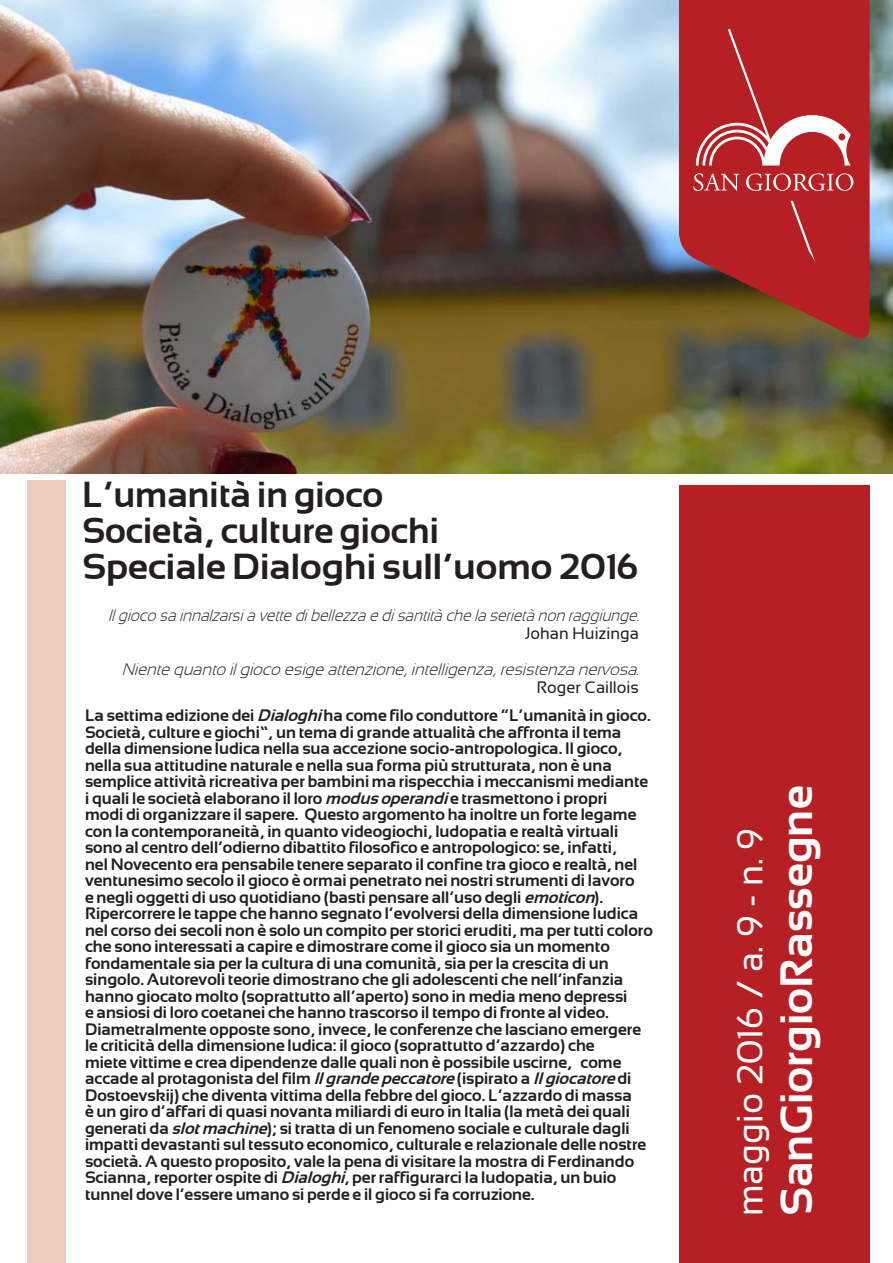
<style>
.page{position:relative;width:893px;height:1263px;background:#fff}
.page>*{position:absolute;margin:0;border:0;box-sizing:border-box;transform-origin:0 0}
.t1{font:700 45px "Sansation";color:#fff}
.t2{font:700 36px "Sansation";color:#231f20}
.t3{font:700 36px "Sansation";color:#231f20;scale:1.04 1}
.t4{font:36px "Sansation";color:#fff}
.t5{font:700 16.5px/16.5px "Sansation";color:#231f20}
.t6{font:italic 300 16.5px/18px "Sansation";color:#231f20;scale:.93 1}
.t7{font:italic 300 16.5px/18px "Sansation";color:#231f20;text-align:right}
.s1{font-weight:400;font-style:normal}
.s2{font-style:normal}
.s3{font-style:italic}
</style>
<div class="page">
<img style="left:0;top:0;width:893px;height:473px">
<svg style="left:679px;top:0;width:191px;height:345px;background:#9a3127"></svg>
<div style="left:679px;top:485px;width:191px;height:778px;background:#b62024"></div>
<svg style="left:693px;top:29px;width:160px;height:234px;background:#bd3639"></svg>
<div style="left:27px;top:481px;width:38px;height:782px;background:#edcbbd"></div>
<p class="t2" style="left:82px;top:474px;width:303px">L’umanità in gioco</p>
<p class="t2" style="left:82px;top:510px;width:358px">Società, culture giochi</p>
<p class="t3" style="left:82px;top:546px;width:537px">Speciale Dialoghi sull’uomo 2016</p>
<p class="t6" style="left:525px;top:606px;width:129px;text-indent:-417px">Ilgiocosainnalzarsiavettedibellezzaedisantitàchelaserietànonraggiunge.<br><span class="s1">Johan Huizinga</span></p>
<p class="t7" style="left:122px;top:660px;width:521px">Nientequanto ilgioco esigeattenzione,intelligenza,resistenza nervosa<span class="s2">.<br></span><span class="s1">Roger Caillois</span></p>
<p class="t5" style="left:85px;top:707px;width:569px">La settima edizione dei <span class="s3">Dialoghi</span>ha come filo conduttore “L’umanità in gioco.<br>Società, culture e giochi”, un tema di grande attualità che affronta il tema della dimensione ludica nella sua accezione socio-antropologica. Il gioco, nella sua attitudine naturale e nella sua forma più strutturata, non è una semplice attività ricreativa per bambini ma rispecchia i meccanismi mediante i quali le società elaborano il loro <span class="s3">modusoperandi</span>e trasmettono i propri<br>modi di organizzare il sapere. Questo argomento ha inoltre un forte legame con la contemporaneità, in quanto videogiochi, ludopatia e realtà virtuali sono al centro dell’odierno dibattito filosofico e antropologico: se, infatti,<br>nel Novecento era pensabile tenere separato il confine tra gioco e realtà, nel ventunesimo secolo il gioco è ormai penetrato nei nostri strumenti di lavoro<br>e negli oggetti di uso quotidiano (basti pensare all’uso degli <span class="s3">emoticon</span>).<br>Ripercorrere le tappe che hanno segnato l’evolversi della dimensione ludica nel corso dei secoli non è solo un compito per storici eruditi, ma per tutti coloro che sono interessati a capire e dimostrare come il gioco sia un momento fondamentale sia per la cultura di una comunità, sia per la crescita di un singolo. Autorevoli teorie dimostrano che gli adolescenti che nell’infanzia hanno giocato molto (soprattutto all’aperto) sono in media meno depressi<br>e ansiosi di loro coetanei che hanno trascorso il tempo di fronte al video.<br>Diametralmente opposte sono, invece, le conferenze che lasciano emergere le criticità della dimensione ludica: il gioco (soprattutto d’azzardo) che<br>miete vittime e crea dipendenze dalle quali non è possibile uscirne, come accade al protagonista del film <span class="s3">Ilgrandepeccatore</span>(ispirato a <span class="s3">Ilgiocatore</span>di Dostoevskij) che diventa vittima della febbre del gioco. L’azzardo di massa<br>è un giro d’affari di quasi novanta miliardi di euro in Italia (la metà dei quali generati da <span class="s3">slotmachine</span>); si tratta di un fenomeno sociale e culturale dagli impatti devastanti sul tessuto economico, culturale e relazionale delle nostre società. A questo proposito, vale la pena di visitare la mostra di Ferdinando Scianna, reporter ospite di <span class="s3">Dialoghi</span>, per raffigurarci la ludopatia, un buio tunnel dove l’essere umano si perde e il gioco si fa corruzione.</p>
<p class="t4" style="left:730px;top:1216px;width:390px;rotate:-90deg">maggio 2016 / a. 9 - n. 9</p>
<p class="t1" style="left:771px;top:1216px;width:433px;rotate:-90deg">SanGiorgioRassegne</p>
</div>
